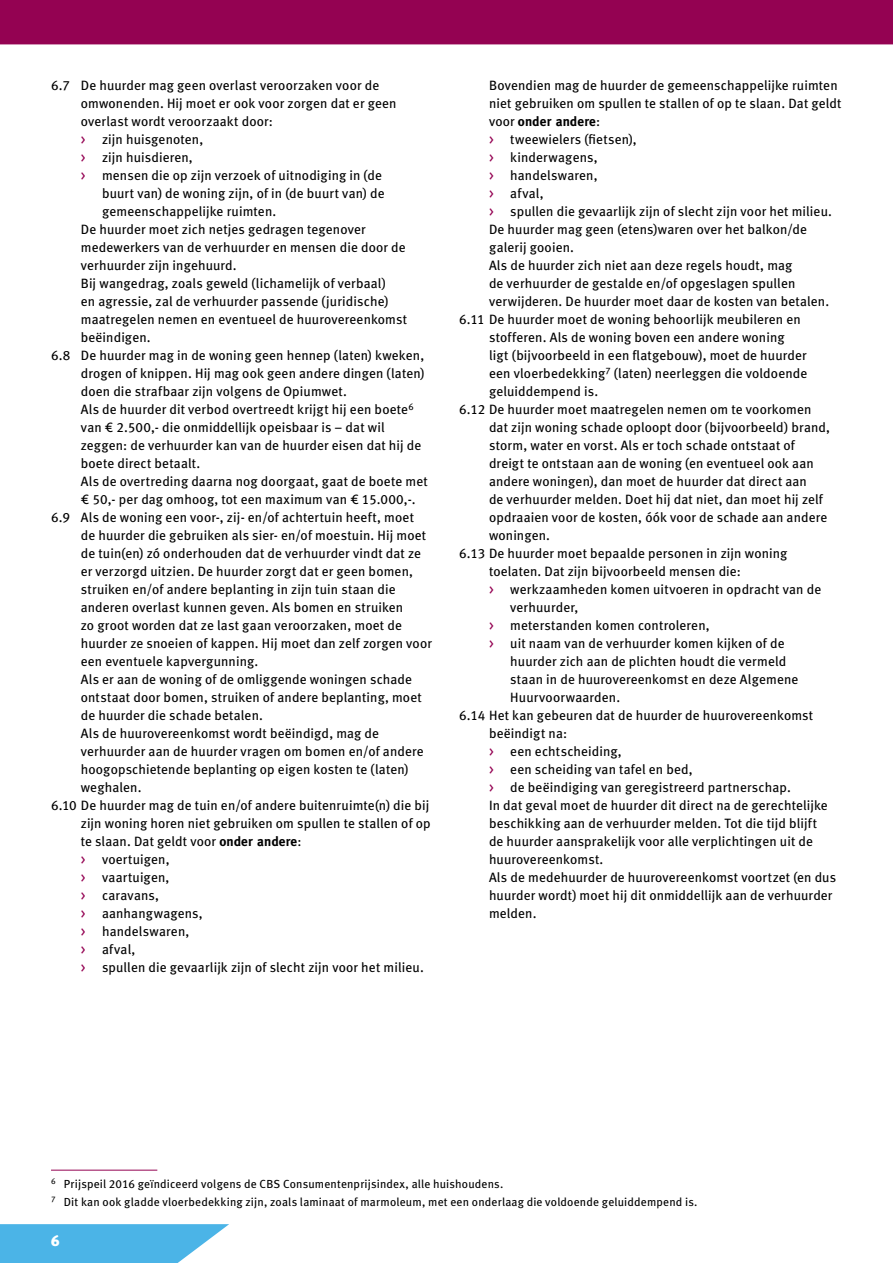
<style>
.page{position:relative;width:893px;height:1263px;background:#fff}
.page>*{position:absolute;margin:0;border:0;box-sizing:border-box;transform-origin:0 0}
.t1{font:15px "Meta Black LF";color:#fff}
.t2{font:13.5px/18px "Meta Book LF";letter-spacing:.01em;color:#000}
.t3{font:700 13.5px "Meta";letter-spacing:.005em;color:#000}
.t4{font:11.7px/18px "Meta Book LF";letter-spacing:.015em;color:#000}
.s1{color:#940252}
.s2{font-family:"Meta";font-weight:700}
.s3{font-family:"Meta Book LF";font-weight:400}
</style>
<div class="page">
<svg style="left:0;top:1224px;width:229px;height:39px;background:#5fbce9"></svg>
<div style="left:0;top:0;width:893px;height:44px;background:#940252"></div>
<hr style="left:51px;top:1170px;width:106px;height:1px;background:#940252">
<p class="t2" style="left:81px;top:76px;width:317px;text-indent:-30px">6.7 De huurder mag geen overlast veroorzaken voor de omwonenden. Hij moet er ook voor zorgen dat er geen overlast wordt veroorzaakt door:<br><span class="s1">&gt;</span> zijn huisgenoten,<br><span class="s1">&gt;</span> zijn huisdieren,<br><span class="s1">&gt;</span> mensen die op zijn verzoek of uitnodiging in (de</p>
<p class="t2" style="left:102px;top:184px;width:284px">buurt van) de woning zijn, of in (de buurt van) de</p>
<p class="t2" style="left:102px;top:202px;width:176px">gemeenschappelijke ruimten.</p>
<p class="t2" style="left:81px;top:220px;width:286px">De huurder moet zich netjes gedragen tegenover</p>
<p class="t2" style="left:81px;top:238px;width:326px">medewerkers van de verhuurder en mensen die door de</p>
<p class="t2" style="left:81px;top:256px;width:157px">verhuurder zijn ingehuurd.</p>
<p class="t2" style="left:81px;top:274px;width:307px">Bij wangedrag, zoals geweld (lichamelijk of verbaal)</p>
<p class="t2" style="left:81px;top:292px;width:309px">en agressie, zal de verhuurder passende (juridische)</p>
<p class="t2" style="left:81px;top:310px;width:328px">maatregelen nemen en eventueel de huurovereenkomst</p>
<p class="t2" style="left:81px;top:328px;width:71px">beëindigen.</p>
<p class="t2" style="left:51px;top:346px;width:375px">6.8 De huurder mag in de woning geen hennep (laten) kweken,</p>
<p class="t2" style="left:81px;top:364px;width:345px">drogen of knippen. Hij mag ook geen andere dingen (laten)</p>
<p class="t2" style="left:81px;top:382px;width:268px">doen die strafbaar zijn volgens de Opiumwet.</p>
<p class="t2" style="left:81px;top:400px;width:334px">Als de huurder dit verbod overtreedt krijgt hij een boete<sup>6</sup></p>
<p class="t2" style="left:81px;top:418px;width:305px">van € 2.500,- die onmiddellijk opeisbaar is – dat wil</p>
<p class="t2" style="left:81px;top:436px;width:342px">zeggen: de verhuurder kan van de huurder eisen dat hij de</p>
<p class="t2" style="left:81px;top:454px;width:121px">boete direct betaalt.</p>
<p class="t2" style="left:81px;top:472px;width:348px">Als de overtreding daarna nog doorgaat, gaat de boete met</p>
<p class="t2" style="left:81px;top:490px;width:336px">€ 50,- per dag omhoog, tot een maximum van € 15.000,-.</p>
<p class="t2" style="left:51px;top:508px;width:364px">6.9 Als de woning een voor-, zij- en/of achtertuin heeft, moet</p>
<p class="t2" style="left:81px;top:526px;width:347px">de huurder die gebruiken als sier- en/of moestuin. Hij moet</p>
<p class="t2" style="left:81px;top:544px;width:342px">de tuin(en) zó onderhouden dat de verhuurder vindt dat ze</p>
<p class="t2" style="left:81px;top:562px;width:334px">er verzorgd uitzien. De huurder zorgt dat er geen bomen,</p>
<p class="t2" style="left:81px;top:580px;width:316px">struiken en/of andere beplanting in zijn tuin staan die</p>
<p class="t2" style="left:81px;top:598px;width:324px">anderen overlast kunnen geven. Als bomen en struiken</p>
<p class="t2" style="left:81px;top:616px;width:323px">zo groot worden dat ze last gaan veroorzaken, moet de</p>
<p class="t2" style="left:81px;top:634px;width:353px">huurder ze snoeien of kappen. Hij moet dan zelf zorgen voor</p>
<p class="t2" style="left:81px;top:652px;width:179px">een eventuele kapvergunning.</p>
<p class="t2" style="left:81px;top:670px;width:333px">Als er aan de woning of de omliggende woningen schade</p>
<p class="t2" style="left:81px;top:688px;width:343px">ontstaat door bomen, struiken of andere beplanting, moet</p>
<p class="t2" style="left:81px;top:706px;width:184px">de huurder die schade betalen.</p>
<p class="t2" style="left:81px;top:724px;width:300px">Als de huurovereenkomst wordt beëindigd, mag de</p>
<p class="t2" style="left:81px;top:742px;width:344px">verhuurder aan de huurder vragen om bomen en/of andere</p>
<p class="t2" style="left:81px;top:760px;width:329px">hoogopschietende beplanting op eigen kosten te (laten)</p>
<p class="t2" style="left:81px;top:778px;width:62px">weghalen.</p>
<p class="t2" style="left:51px;top:796px;width:380px">6.10 De huurder mag de tuin en/of andere buitenruimte(n) die bij</p>
<p class="t2" style="left:81px;top:814px;width:351px">zijn woning horen niet gebruiken om spullen te stallen of op</p>
<p class="t2" style="left:81px;top:832px;width:222px">te slaan. Dat geldt voor <span class="s2">onder andere</span>:</p>
<p class="t2" style="left:81px;top:850px;width:90px"><span class="s1">&gt;</span> voertuigen,</p>
<p class="t2" style="left:81px;top:868px;width:90px"><span class="s1">&gt;</span> vaartuigen,</p>
<p class="t2" style="left:81px;top:886px;width:80px"><span class="s1">&gt;</span> caravans,</p>
<p class="t2" style="left:81px;top:904px;width:123px"><span class="s1">&gt;</span> aanhangwagens,</p>
<p class="t2" style="left:81px;top:922px;width:110px"><span class="s1">&gt;</span> handelswaren,</p>
<p class="t2" style="left:81px;top:940px;width:56px"><span class="s1">&gt;</span> afval,</p>
<p class="t2" style="left:81px;top:958px;width:345px"><span class="s1">&gt;</span> spullen die gevaarlijk zijn of slecht zijn voor het milieu.</p>
<p class="t2" style="left:489px;top:76px;width:354px">Bovendien mag de huurder de gemeenschappelijke ruimten niet gebruiken om spullen te stallen of op te slaan. Dat geldt</p>
<p class="t3" style="left:489px;top:114px;width:113px"><span class="s3">voor</span> onder andere<span class="s3">:</span></p>
<p class="t2" style="left:489px;top:130px;width:149px"><span class="s1">&gt;</span> tweewielers (fietsen),</p>
<p class="t2" style="left:489px;top:148px;width:110px"><span class="s1">&gt;</span> kinderwagens,</p>
<p class="t2" style="left:489px;top:166px;width:110px"><span class="s1">&gt;</span> handelswaren,</p>
<p class="t2" style="left:489px;top:184px;width:56px"><span class="s1">&gt;</span> afval,</p>
<p class="t2" style="left:489px;top:202px;width:345px"><span class="s1">&gt;</span> spullen die gevaarlijk zijn of slecht zijn voor het milieu.</p>
<p class="t2" style="left:489px;top:220px;width:320px">De huurder mag geen (etens)waren over het balkon/de</p>
<p class="t2" style="left:489px;top:238px;width:86px">galerij gooien.</p>
<p class="t2" style="left:489px;top:256px;width:305px">Als de huurder zich niet aan deze regels houdt, mag</p>
<p class="t2" style="left:489px;top:274px;width:308px">de verhuurder de gestalde en/of opgeslagen spullen</p>
<p class="t2" style="left:489px;top:292px;width:342px">verwijderen. De huurder moet daar de kosten van betalen.</p>
<p class="t2" style="left:459px;top:310px;width:343px">6.11 De huurder moet de woning behoorlijk meubileren en</p>
<p class="t2" style="left:489px;top:328px;width:297px">stofferen. Als de woning boven een andere woning</p>
<p class="t2" style="left:489px;top:346px;width:319px">ligt (bijvoorbeeld in een flatgebouw), moet de huurder</p>
<p class="t2" style="left:489px;top:364px;width:320px">een vloerbedekking<sup>7</sup> (laten) neerleggen die voldoende</p>
<p class="t2" style="left:489px;top:382px;width:111px">geluiddempend is.</p>
<p class="t2" style="left:459px;top:400px;width:354px">6.12 De huurder moet maatregelen nemen om te voorkomen</p>
<p class="t2" style="left:489px;top:418px;width:343px">dat zijn woning schade oploopt door (bijvoorbeeld) brand,</p>
<p class="t2" style="left:489px;top:436px;width:307px">storm, water en vorst. Als er toch schade ontstaat of</p>
<p class="t2" style="left:489px;top:454px;width:326px">dreigt te ontstaan aan de woning (en eventueel ook aan</p>
<p class="t2" style="left:489px;top:472px;width:319px">andere woningen), dan moet de huurder dat direct aan</p>
<p class="t2" style="left:489px;top:490px;width:335px">de verhuurder melden. Doet hij dat niet, dan moet hij zelf</p>
<p class="t2" style="left:489px;top:508px;width:340px">opdraaien voor de kosten, óók voor de schade aan andere</p>
<p class="t2" style="left:489px;top:526px;width:63px">woningen.</p>
<p class="t2" style="left:459px;top:544px;width:330px">6.13 De huurder moet bepaalde personen in zijn woning</p>
<p class="t2" style="left:489px;top:562px;width:253px">toelaten. Dat zijn bijvoorbeeld mensen die:</p>
<p class="t2" style="left:489px;top:580px;width:334px"><span class="s1">&gt;</span> werkzaamheden komen uitvoeren in opdracht van de</p>
<p class="t2" style="left:510px;top:598px;width:70px">verhuurder,</p>
<p class="t2" style="left:489px;top:616px;width:222px"><span class="s1">&gt;</span> meterstanden komen controleren,</p>
<p class="t2" style="left:489px;top:634px;width:297px"><span class="s1">&gt;</span> uit naam van de verhuurder komen kijken of de</p>
<p class="t2" style="left:510px;top:652px;width:277px">huurder zich aan de plichten houdt die vermeld</p>
<p class="t2" style="left:510px;top:670px;width:290px">staan in de huurovereenkomst en deze Algemene</p>
<p class="t2" style="left:510px;top:688px;width:111px">Huurvoorwaarden.</p>
<p class="t2" style="left:459px;top:706px;width:355px">6.14 Het kan gebeuren dat de huurder de huurovereenkomst</p>
<p class="t2" style="left:489px;top:724px;width:80px">beëindigt na:</p>
<p class="t2" style="left:489px;top:742px;width:134px"><span class="s1">&gt;</span> een echtscheiding,</p>
<p class="t2" style="left:489px;top:760px;width:205px"><span class="s1">&gt;</span> een scheiding van tafel en bed,</p>
<p class="t2" style="left:489px;top:778px;width:303px"><span class="s1">&gt;</span> de beëindiging van geregistreerd partnerschap.</p>
<p class="t2" style="left:489px;top:796px;width:340px">In dat geval moet de huurder dit direct na de gerechtelijke</p>
<p class="t2" style="left:489px;top:814px;width:329px">beschikking aan de verhuurder melden. Tot die tijd blijft</p>
<p class="t2" style="left:489px;top:832px;width:325px">de huurder aansprakelijk voor alle verplichtingen uit de</p>
<p class="t2" style="left:489px;top:850px;width:116px">huurovereenkomst.</p>
<p class="t2" style="left:489px;top:868px;width:349px">Als de medehuurder de huurovereenkomst voortzet (en dus</p>
<p class="t2" style="left:489px;top:886px;width:345px">huurder wordt) moet hij dit onmiddellijk aan de verhuurder</p>
<p class="t2" style="left:489px;top:904px;width:49px">melden.</p>
<p class="t4" style="left:51px;top:1175px;width:648px"><sup>6</sup> Prijspeil 2016 geïndiceerd volgens de CBS Consumentenprijsindex, alle huishoudens.<br><sup>7</sup> Dit kan ook gladde vloerbedekking zijn, zoals laminaat of marmoleum, met een onderlaag die voldoende geluiddempend is.</p>
<p class="t1" style="left:51px;top:1231px;width:10px">6</p>
</div>
